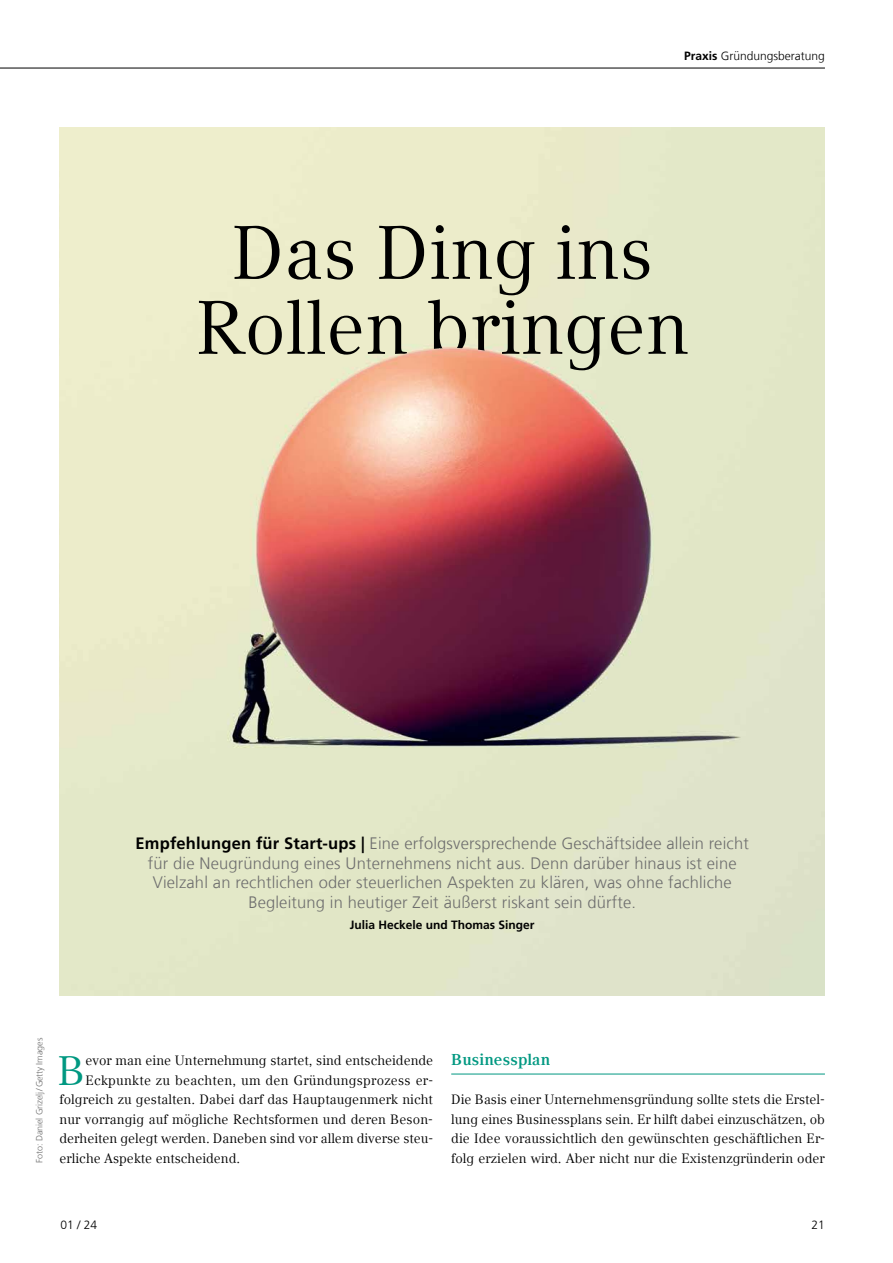
<style>
.page{position:relative;width:893px;height:1263px;background:#fff}
.page>*{position:absolute;margin:0;border:0;box-sizing:border-box;transform-origin:0 0}
.t1{font:75px/75px "Compatil Text LT Pro";color:#000;text-align:center}
.t2{font:41.1px "Compatil Text LT Pro";color:#009881}
.t3{font:300 16.5px/19.5px "Frutiger LT Com";letter-spacing:.01em;color:#6e6e6e;text-align:center}
.t4{font:700 15.75px "Compatil Text LT Pro";letter-spacing:.01em;color:#009881}
.t5{font:13.5px/19.5px "Compatil Text LT Pro";color:#000;text-align:justify}
.t6{font:13.5px "Compatil Text LT Pro";letter-spacing:.02em;color:#000}
.t7{font:300 12px "Frutiger LT Com";color:#000}
.t8{font:700 12px "Frutiger LT Com";color:#000}
.t9{font:300 9px "Frutiger LT Com";letter-spacing:-.01em;color:#6e6e6e}
.s1{font-weight:700}
.s2{font-weight:700;color:#000}
</style>
<div class="page">
<hr style="left:0;top:68px;width:825px;height:1px;background:#000">
<img style="left:60px;top:128px;width:765px;height:867px">
<hr style="left:451px;top:1074px;width:374px;height:1px;background:#009881">
<img style="left:256px;top:348px;width:393px;height:393px;border-radius:197px">
<p class="t7" style="left:684px;top:48px;width:142px"><span class="s1">Praxis</span> Gründungsberatung</p>
<h1 class="t1" style="left:195px;top:216px;width:495px">Das Ding ins<br>Rollen bringen</h1>
<p class="t3" style="left:136px;top:833px;width:615px"><span class="s2">Empfehlungen für Start-ups |</span> Eine erfolgsversprechende Geschäftsidee allein reicht für die Neugründung eines Unternehmens nicht aus. Denn darüber hinaus ist eine Vielzahl an rechtlichen oder steuerlichen Aspekten zu klären, was ohne fachliche Begleitung in heutiger Zeit äußerst riskant sein dürfte.</p>
<p class="t8" style="left:350px;top:917px;width:186px">Julia Heckele und Thomas Singer</p>
<p class="t9" style="left:34px;top:1163px;width:126px;rotate:-90deg">Foto: Daniel Grizelj/Getty Images</p>
<h2 class="t2" style="left:58px;top:1046px;width:29px">B</h2>
<p class="t5" style="left:86px;top:1051px;width:349px">evor man eine Unternehmung startet, sind entscheidende</p>
<p class="t6" style="left:86px;top:1072px;width:349px">Eckpunkte zu beachten, um den Gründungsprozess er-</p>
<p class="t5" style="left:60px;top:1090px;width:375px">folgreich zu gestalten. Dabei darf das Hauptaugenmerk nicht</p>
<p class="t5" style="left:60px;top:1109px;width:375px">nur vorrangig auf mögliche Rechtsformen und deren Beson-</p>
<p class="t5" style="left:60px;top:1129px;width:375px">derheiten gelegt werden. Daneben sind vor allem diverse steu-</p>
<p class="t5" style="left:60px;top:1148px;width:182px">erliche Aspekte entscheidend.</p>
<p class="t4" style="left:451px;top:1050px;width:100px">Businessplan</p>
<p class="t5" style="left:451px;top:1090px;width:375px">Die Basis einer Unternehmensgründung sollte stets die Erstel&shy;lung eines Businessplans sein. Er hilft dabei einzuschätzen, ob die Idee voraussichtlich den gewünschten geschäftlichen Er&shy;folg erzielen wird. Aber nicht nur die Existenzgründerin oder</p>
<p class="t7" style="left:60px;top:1217px;width:38px">01 / 24</p>
<p class="t7" style="left:812px;top:1217px;width:15px">21</p>
</div>
